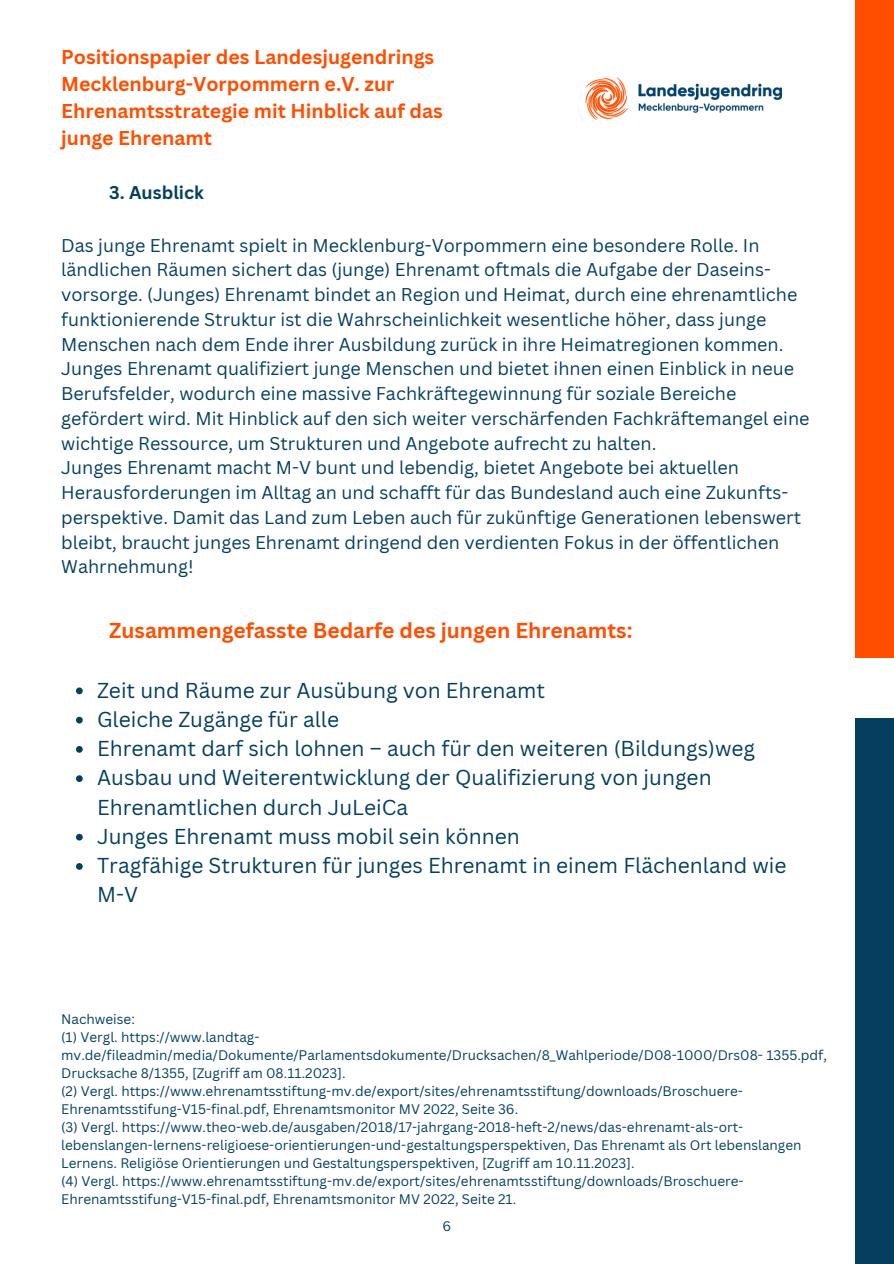
<style>
.page{position:relative;width:894px;height:1264px;background:#fff}
.page>*{position:absolute;margin:0;border:0;box-sizing:border-box;transform-origin:0 0}
.t1{font:21px/29.2px "Canva Sans";color:#043f60}
.t2{font:700 21px "Canva Sans";color:#ff4e00}
.t3{font:700 19.5px/27px "Canva Sans";color:#ff4e00}
.t4{font:18px/24.8px "Canva Sans";color:#043f60}
.t5{font:700 18px "Canva Sans";color:#043f60}
.t6{font:13.5px/18px "Canva Sans";color:#043f60}
</style>
<div class="page">
<img style="left:585px;top:77px;width:198px;height:43px">
<div style="left:855px;top:0;width:38px;height:658px;background:#ff4e00"></div>
<div style="left:855px;top:718px;width:38px;height:545px;background:#043f60"></div>
<svg style="left:76px;top:687px;width:7px;height:7px"></svg>
<svg style="left:76px;top:716px;width:7px;height:7px"></svg>
<svg style="left:76px;top:746px;width:7px;height:6px"></svg>
<svg style="left:76px;top:775px;width:7px;height:7px"></svg>
<svg style="left:76px;top:833px;width:7px;height:7px"></svg>
<svg style="left:76px;top:863px;width:7px;height:6px"></svg>
<p class="t3" style="left:61px;top:43px;width:383px">Positionspapier des Landesjugendrings Mecklenburg-Vorpommern e.V. zur Ehrenamtsstrategie mit Hinblick auf das junge Ehrenamt</p>
<h4 class="t5" style="left:109px;top:180px;width:96px">3. Ausblick</h4>
<h1 class="t4" style="left:61px;top:232px;width:749px">Das junge Ehrenamt spielt in Mecklenburg-Vorpommern eine besondere Rolle. In ländlichen Räumen sichert das (junge) Ehrenamt oftmals die Aufgabe der Daseins&shy;vorsorge. (Junges) Ehrenamt bindet an Region und Heimat, durch eine ehrenamtliche funktionierende Struktur ist die Wahrscheinlichkeit wesentliche höher, dass junge Menschen nach dem Ende ihrer Ausbildung zurück in ihre Heimatregionen kommen.<br>Junges Ehrenamt qualifiziert junge Menschen und bietet ihnen einen Einblick in neue Berufsfelder, wodurch eine massive Fachkräftegewinnung für soziale Bereiche gefördert wird. Mit Hinblick auf den sich weiter verschärfenden Fachkräftemangel eine wichtige Ressource, um Strukturen und Angebote aufrecht zu halten.<br>Junges Ehrenamt macht M-V bunt und lebendig, bietet Angebote bei aktuellen Herausforderungen im Alltag an und schafft für das Bundesland auch eine Zukunfts&shy;perspektive. Damit das Land zum Leben auch für zukünftige Generationen lebenswert bleibt, braucht junges Ehrenamt dringend den verdienten Fokus in der öffentlichen Wahrnehmung!</h1>
<p class="t2" style="left:109px;top:616px;width:524px">Zusammengefasste Bedarfe des jungen Ehrenamts:</p>
<p class="t1" style="left:97px;top:674px;width:449px">Zeit und Räume zur Ausübung von Ehrenamt</p>
<p class="t1" style="left:97px;top:704px;width:243px">Gleiche Zugänge für alle</p>
<p class="t1" style="left:97px;top:733px;width:659px">Ehrenamt darf sich lohnen – auch für den weiteren (Bildungs)weg</p>
<p class="t1" style="left:97px;top:762px;width:616px">Ausbau und Weiterentwicklung der Qualifizierung von jungen<br>Ehrenamtlichen durch JuLeiCa</p>
<p class="t1" style="left:97px;top:821px;width:424px">Junges Ehrenamt muss mobil sein können</p>
<p class="t1" style="left:97px;top:850px;width:690px">Tragfähige Strukturen für junges Ehrenamt in einem Flächenland wie<br>M-V</p>
<p class="t6" style="left:61px;top:1009px;width:75px">Nachweise:</p>
<p class="t6" style="left:61px;top:1027px;width:767px">(1) Vergl. https://www.landtag&shy;mv.de/fileadmin/media/Dokumente/Parlamentsdokumente/Drucksachen/8_Wahlperiode/D08-1000/Drs08- 1355.pdf,<br>Drucksache 8/1355, [Zugriff am 08.11.2023].</p>
<p class="t6" style="left:61px;top:1081px;width:683px">(2) Vergl. https://www.ehrenamtsstiftung-mv.de/export/sites/ehrenamtsstiftung/downloads/Broschuere-</p>
<p class="t6" style="left:61px;top:1099px;width:458px">Ehrenamtsstifung-V15-final.pdf, Ehrenamtsmonitor MV 2022, Seite 36.</p>
<p class="t6" style="left:61px;top:1117px;width:741px">(3) Vergl. https://www.theo-web.de/ausgaben/2018/17-jahrgang-2018-heft-2/news/das-ehrenamt-als-ort&shy;lebenslangen-lernens-religioese-orientierungen-und-gestaltungsperspektiven, Das Ehrenamt als Ort lebenslangen<br>Lernens. Religiöse Orientierungen und Gestaltungsperspektiven, [Zugriff am 10.11.2023].</p>
<p class="t6" style="left:61px;top:1171px;width:683px">(4) Vergl. https://www.ehrenamtsstiftung-mv.de/export/sites/ehrenamtsstiftung/downloads/Broschuere-</p>
<p class="t6" style="left:61px;top:1189px;width:456px">Ehrenamtsstifung-V15-final.pdf, Ehrenamtsmonitor MV 2022, Seite 21.</p>
<h3 class="t6" style="left:442px;top:1216px;width:10px">6</h3>
</div>
